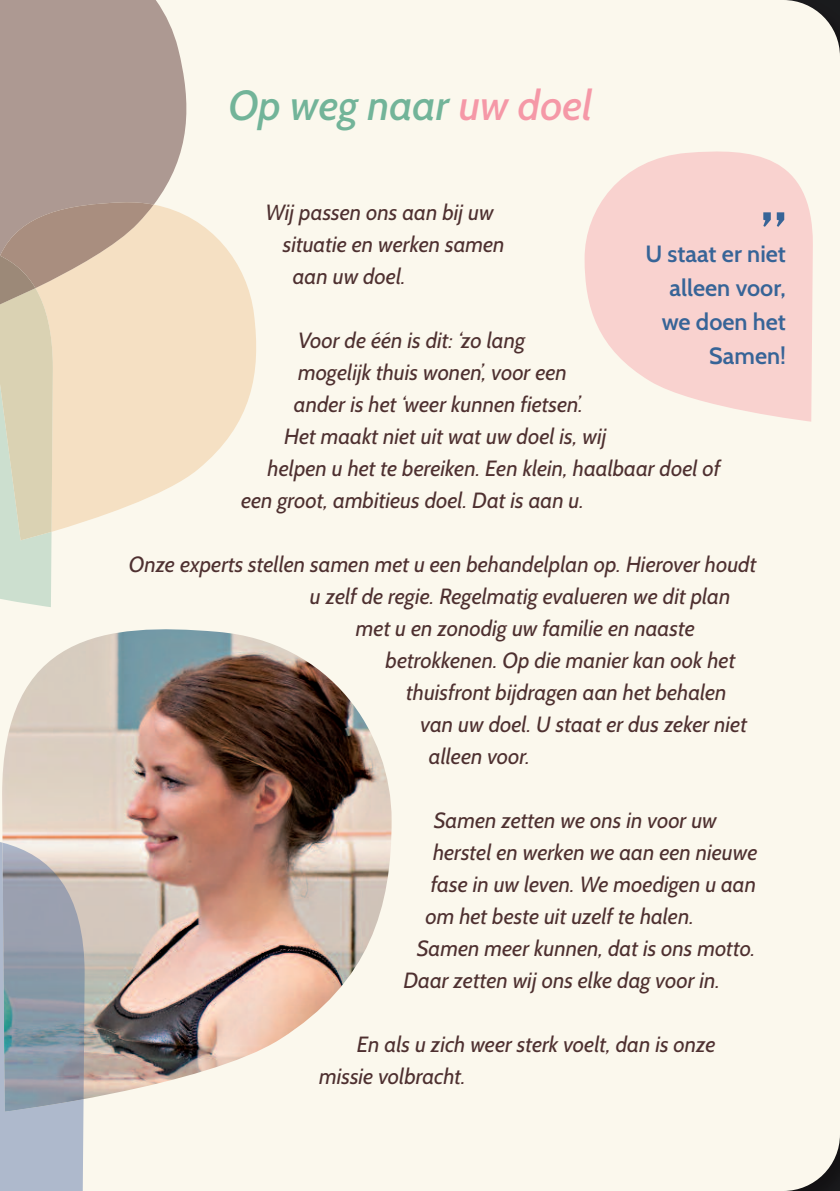
<style>
.page{position:relative;width:840px;height:1191px;background:#fff}
.page>*{position:absolute;margin:0;border:0;box-sizing:border-box;transform-origin:0 0}
.t1{font:600 64px "Cabin";color:#376497}
.t2{font:italic 500 42px "Cabin";color:#72b499}
.t3{font:600 23.4px/34px "Cabin";color:#376497;text-align:right}
.t4{font:italic 22px/32px "Cabin";color:#4e3030}
.s1{color:#f598a7}
</style>
<div class="page">
<div style="left:0;top:0;width:839px;height:1191px;background:#fbf8ed"></div>
<svg style="left:584px;top:148px;width:228px;height:274px;background:#f9d9d4"></svg>
<img style="left:2px;top:629px;width:389px;height:482px">
<svg style="left:0;top:835px;width:83px;height:356px;background:#b2b9c9"></svg>
<img style="left:3px;top:842px;width:82px;height:269px">
<svg style="left:154px;top:205px;width:107px;height:327px;background:#f7e9d2"></svg>
<svg style="left:0;top:0;width:192px;height:256px;background:#b6a39b"></svg>
<svg style="left:0;top:202px;width:154px;height:405px;background:#e2d5bd"></svg>
<h2 class="t2" style="left:228px;top:91px;width:365px">Op weg naar <span class="s1">uw doel</span></h2>
<p class="t4" style="left:265px;top:199px;width:230px">Wij passen ons aan bij uw</p>
<p class="t4" style="left:282px;top:231px;width:223px">situatie en werken samen</p>
<p class="t4" style="left:293px;top:263px;width:114px">aan uw doel.</p>
<h1 class="t1" style="left:760px;top:212px;width:27px">”</h1>
<p class="t3" style="left:645px;top:239px;width:142px">U staat er niet</p>
<p class="t3" style="left:661px;top:273px;width:126px">alleen voor, we doen het<br>Samen!</p>
<p class="t4" style="left:298px;top:327px;width:228px">Voor de één is dit: ‘zo lang</p>
<p class="t4" style="left:298px;top:359px;width:270px">mogelijk thuis wonen’, voor een</p>
<p class="t4" style="left:294px;top:391px;width:290px">ander is het ‘weer kunnen fietsen’.</p>
<p class="t4" style="left:284px;top:423px;width:323px">Het maakt niet uit wat uw doel is, wij</p>
<p class="t4" style="left:267px;top:455px;width:454px">helpen u het te bereiken. Een klein, haalbaar doel of</p>
<p class="t4" style="left:241px;top:487px;width:344px">een groot, ambitieus doel. Dat is aan u.</p>
<p class="t4" style="left:129px;top:551px;width:628px">Onze experts stellen samen met u een behandelplan op. Hierover houdt</p>
<p class="t4" style="left:310px;top:583px;width:422px">u zelf de regie. Regelmatig evalueren we dit plan</p>
<p class="t4" style="left:356px;top:615px;width:340px">met u en zonodig uw familie en naaste</p>
<p class="t4" style="left:385px;top:647px;width:351px">betrokkenen. Op die manier kan ook het</p>
<p class="t4" style="left:406px;top:679px;width:322px">thuisfront bijdragen aan het behalen</p>
<p class="t4" style="left:420px;top:711px;width:328px">van uw doel. U staat er dus zeker niet</p>
<p class="t4" style="left:428px;top:743px;width:103px">alleen voor.</p>
<p class="t4" style="left:433px;top:807px;width:284px">Samen zetten we ons in voor uw</p>
<p class="t4" style="left:433px;top:839px;width:326px">herstel en werken we aan een nieuwe</p>
<p class="t4" style="left:430px;top:871px;width:327px">fase in uw leven. We moedigen u aan</p>
<p class="t4" style="left:425px;top:903px;width:270px">om het beste uit uzelf te halen.</p>
<p class="t4" style="left:416px;top:935px;width:340px">Samen meer kunnen, dat is ons motto.</p>
<p class="t4" style="left:403px;top:967px;width:318px">Daar zetten wij ons elke dag voor in.</p>
<p class="t4" style="left:319px;top:1031px;width:398px;text-indent:38px">En als u zich weer sterk voelt, dan is onze missie volbracht.</p>
</div>
